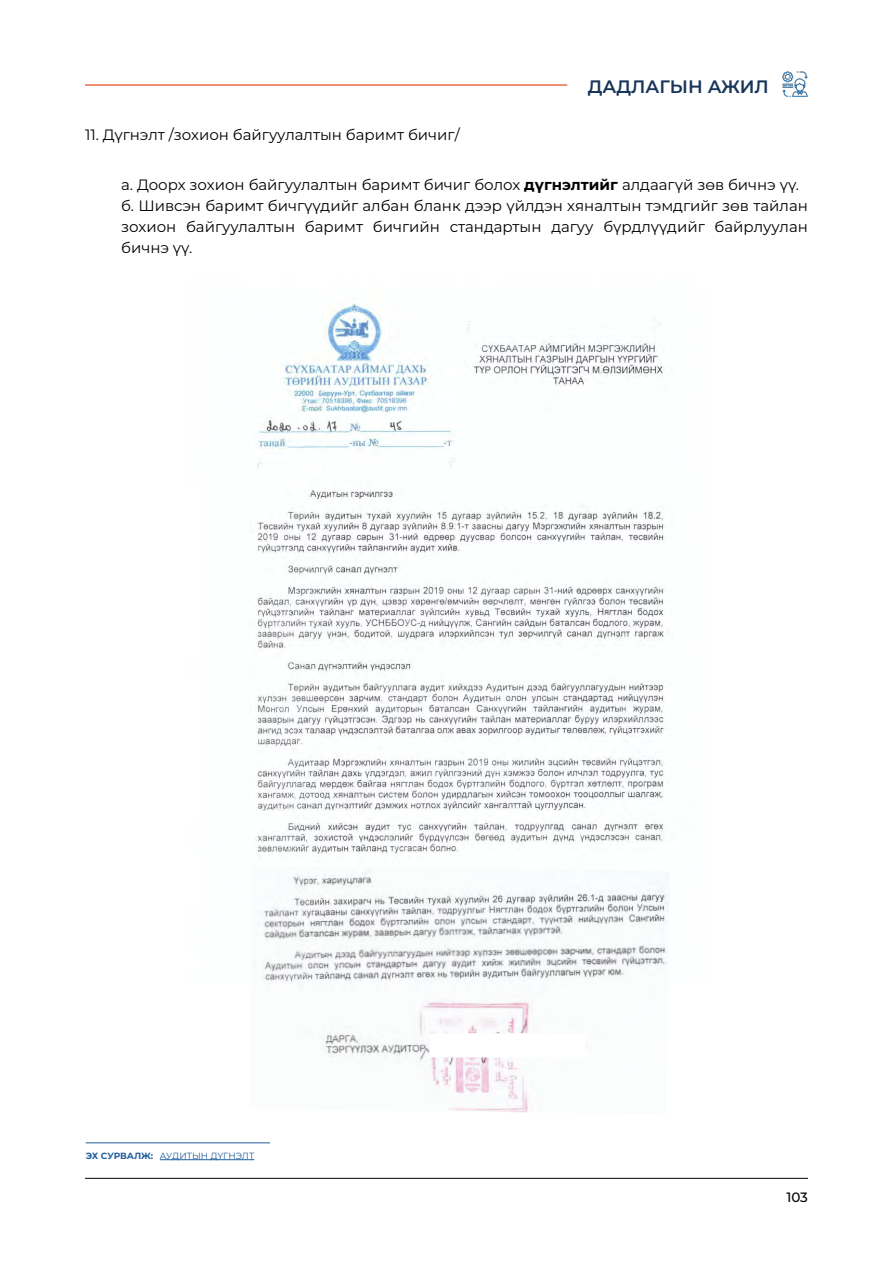
<style>
.page{position:relative;width:893px;height:1263px;background:#fff}
.page>*{position:absolute;margin:0;border:0;box-sizing:border-box;transform-origin:0 0}
.t1{font:600 18px "Montserrat";color:#173559}
.t2{font:15px/21px "Montserrat";color:#000}
.t3{font:500 13.5px "Montserrat";color:#000}
.t4{font:9px "Montserrat";color:#215e9e}
.t5{font:700 9px "Montserrat";letter-spacing:-.01em;color:#225e9f}
.s1{font-weight:700}
</style>
<div class="page">
<hr style="left:85px;top:1178px;width:723px;height:1px;background:#000">
<hr style="left:85px;top:84px;width:482px;height:2px;background:#ec6a4b">
<img style="left:782px;top:71px;width:26px;height:26px">
<hr style="left:160px;top:1159px;width:94px;height:1px;background:#215e9e">
<img style="left:255px;top:303px;width:414px;height:553px">
<img style="left:258px;top:871px;width:411px;height:242px">
<div style="left:429px;top:1033px;width:156px;height:24px;background:#fff"></div>
<hr style="left:86px;top:1142px;width:184px;height:1px;background:#225e9f">
<p class="t2" style="left:85px;top:124px;width:376px">11. Дүгнэлт /зохион байгуулалтын баримт бичиг/</p>
<p class="t1" style="left:588px;top:75px;width:182px">ДАДЛАГЫН АЖИЛ</p>
<p class="t2" style="left:121px;top:173px;width:688px">а. Доорх зохион байгуулалтын баримт бичиг болох <span class="s1">дүгнэлтийг</span> алдаагүй зөв бичнэ үү. б. Шивсэн баримт бичгүүдийг албан бланк дээр үйлдэн хяналтын тэмдгийг зөв тайлан зохион байгуулалтын баримт бичгийн стандартын дагуу бүрдлүүдийг байрлуулан бичнэ үү.</p>
<p class="t5" style="left:86px;top:1149px;width:69px">ЭХ СУРВАЛЖ:</p>
<p class="t4" style="left:160px;top:1149px;width:96px">АУДИТЫН ДҮГНЭЛТ</p>
<p class="t3" style="left:786px;top:1188px;width:23px">103</p>
</div>
